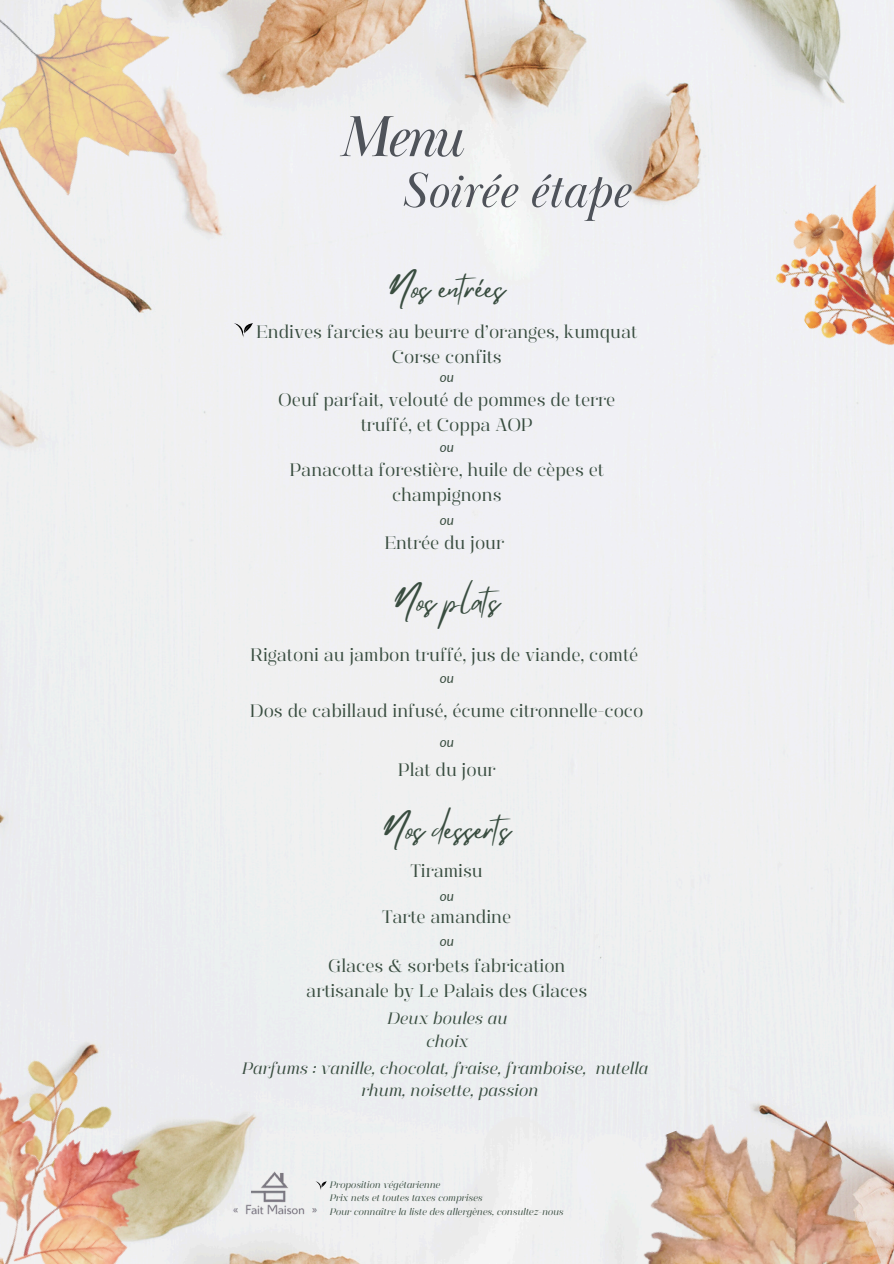
<style>
.page{position:relative;width:894px;height:1264px;background:#fff}
.page>*{position:absolute;margin:0;border:0;box-sizing:border-box;transform-origin:0 0}
.t1{font:italic 59.85px "Baskerville Display PT";color:#4f535a}
.t2{font:italic 50.85px "Baskerville Display PT";color:#4f535a}
.t3{font:30px "Mistrully";color:#394d40}
.t4{font:18px/24.8px "Manison 400";color:#394d40;text-align:center}
.t5{font:16.5px/22.5px "Manison 400 It";color:#394d40;text-align:center}
.t6{font:italic 13.5px "Lato";color:#394d40}
.t7{font:9.45px "Manison 400 It";color:#394d40}
</style>
<div class="page">
<div style="left:0;top:0;width:893px;height:1263px;background:#f0f0f0"></div>
<img style="left:754px;top:157px;width:139px;height:228px">
<img style="left:0;top:1020px;width:192px;height:243px">
<img style="left:0;top:0;width:227px;height:232px">
<img style="left:582px;top:1079px;width:311px;height:184px">
<img style="left:228px;top:1169px;width:91px;height:48px">
<svg style="left:315px;top:1181px;width:12px;height:9px"></svg>
<svg style="left:234px;top:323px;width:19px;height:15px"></svg>
<h4 class="t1" style="left:338px;top:100px;width:125px">Menu</h4>
<p class="t2" style="left:400px;top:159px;width:230px">Soirée étape</p>
<p class="t3" style="left:389px;top:264px;width:117px">Nos entrées</p>
<h4 class="t4" style="left:256px;top:319px;width:382px">Endives farcies au beurre d’oranges, kumquat<br>Corse confits</h4>
<h5 class="t6" style="left:439px;top:369px;width:16px">ou</h5>
<h2 class="t4" style="left:278px;top:387px;width:338px">Oeuf parfait, velouté de pommes de terre truffé, et Coppa AOP</h2>
<h4 class="t6" style="left:439px;top:439px;width:16px">ou</h4>
<h4 class="t4" style="left:289px;top:457px;width:315px">Panacotta forestière, huile de cèpes et champignons</h4>
<h3 class="t6" style="left:439px;top:511px;width:16px">ou</h3>
<p class="t4" style="left:384px;top:530px;width:121px">Entrée du jour</p>
<h3 class="t3" style="left:394px;top:577px;width:112px">Nos plats</h3>
<h4 class="t4" style="left:250px;top:642px;width:389px">Rigatoni au jambon truffé, jus de viande, comté</h4>
<h5 class="t6" style="left:439px;top:670px;width:16px">ou</h5>
<h5 class="t4" style="left:250px;top:698px;width:394px">Dos de cabillaud infusé, écume citronnelle-coco</h5>
<h4 class="t6" style="left:439px;top:733px;width:16px">ou</h4>
<h5 class="t4" style="left:398px;top:757px;width:99px">Plat du jour</h5>
<h1 class="t3" style="left:383px;top:804px;width:134px">Nos desserts</h1>
<h5 class="t4" style="left:411px;top:858px;width:73px">Tiramisu</h5>
<h4 class="t6" style="left:439px;top:887px;width:16px">ou</h4>
<h4 class="t4" style="left:382px;top:904px;width:130px">Tarte amandine</h4>
<h3 class="t6" style="left:439px;top:932px;width:16px">ou</h3>
<h4 class="t4" style="left:306px;top:953px;width:282px">Glaces &amp; sorbets fabrication artisanale by Le Palais des Glaces</h4>
<h5 class="t5" style="left:387px;top:1007px;width:121px">Deux boules au choix</h5>
<p class="t5" style="left:241px;top:1056px;width:407px">Parfums : vanille, chocolat, fraise, framboise, nutella rhum, noisette, passion</p>
<h4 class="t7" style="left:329px;top:1179px;width:112px">Proposition végétarienne</h4>
<h4 class="t7" style="left:329px;top:1205px;width:235px">Pour connaître la liste des allergènes, consultez-nous</h4>
<h5 class="t7" style="left:329px;top:1192px;width:154px">Prix nets et toutes taxes comprises</h5>
</div>
